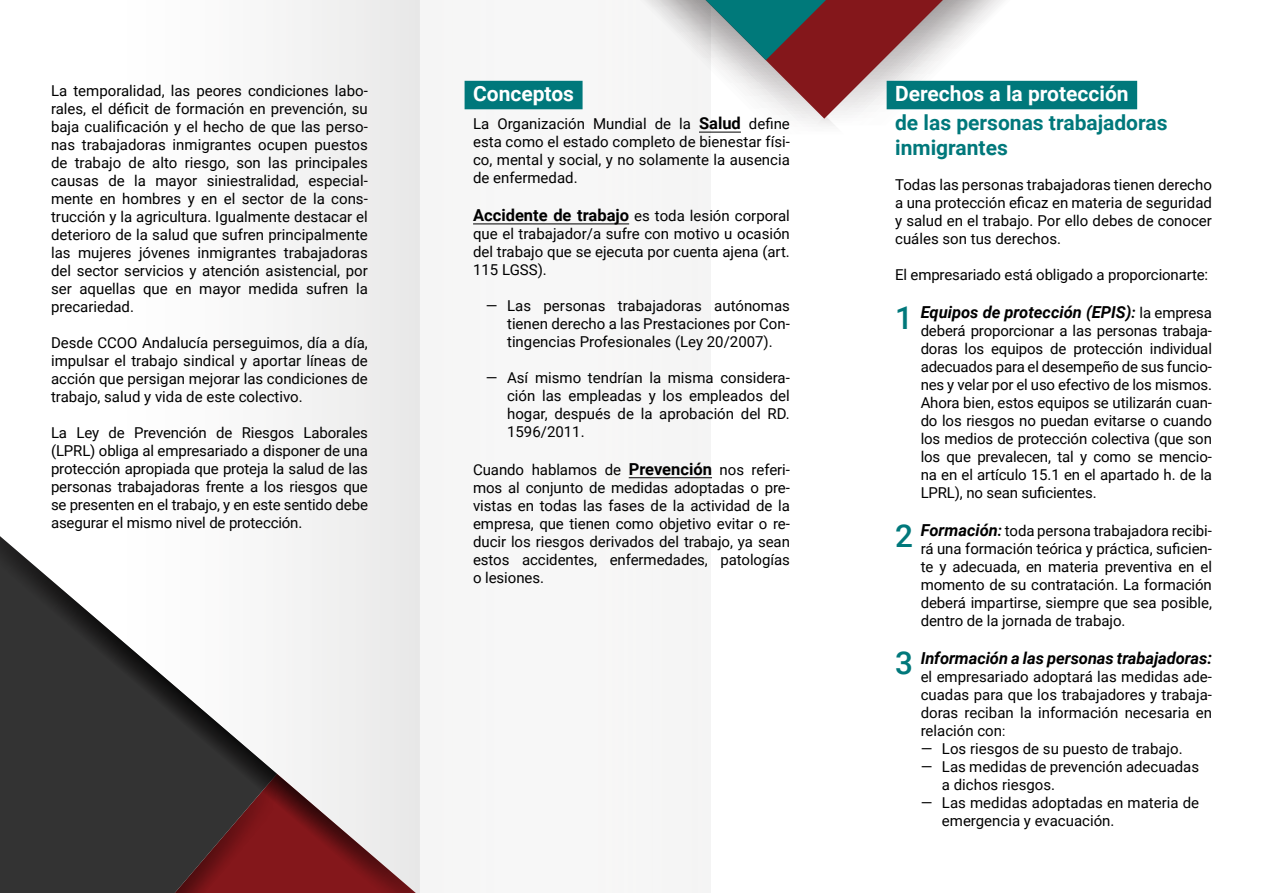
<style>
.page{position:relative;width:1263px;height:893px;background:#fff}
.page>*{position:absolute;margin:0;border:0;box-sizing:border-box;transform-origin:0 0}
.Titulo_2{font:700 21px/25.2px "Roboto";color:#00787b}
.Titulo_2-2{font:700 21px "Roboto";color:#fff}
.t1{font:italic 700 16.5px "Roboto";letter-spacing:-.005em;color:#000}
.Normal_parrafo{font:15px/18px "Roboto";color:#000;text-align:justify}
.s1{font-weight:700;font-size:16.5px}
.s2{font-weight:500;font-style:normal;font-size:31.5px;color:#00787b}
.s3{font-size:15px}
.s4{font-weight:400;font-style:normal;font-size:15px}
.s5{font-weight:500;font-size:31.5px;color:#00787b}
.s6{font-weight:700;font-style:italic;font-size:16.5px}
.s7{font-weight:700;font-style:italic}
.s8{font-size:13.5px}
</style>
<div class="page">
<div style="left:113px;top:0;width:306px;height:893px;background:linear-gradient(to right,#fff,#eae9e9)"></div>
<div style="left:419px;top:0;width:291px;height:893px;background:#f6f6f6"></div>
<svg style="left:0;top:504px;width:420px;height:389px"></svg>
<svg style="left:113px;top:0;width:722px;height:134px"></svg>
<svg style="left:816px;top:0;width:322px;height:125px"></svg>
<svg style="left:693px;top:0;width:263px;height:119px"></svg>
<div style="left:465px;top:81px;width:117px;height:28px;background:#00787b"></div>
<hr style="left:699px;top:132px;width:42px;height:1px;background:#000">
<hr style="left:473px;top:223px;width:156px;height:1px;background:#000">
<hr style="left:629px;top:477px;width:83px;height:1px;background:#000">
<div style="left:887px;top:81px;width:250px;height:28px;background:#00787b"></div>
<p class="Normal_parrafo" style="left:51px;top:81px;width:318px">La temporalidad, las peores condiciones labo&shy;rales, el déficit de formación en prevención, su baja cualificación y el hecho de que las perso&shy;nas trabajadoras inmigrantes ocupen puestos de trabajo de alto riesgo, son las principales causas de la mayor siniestralidad, especial&shy;mente en hombres y en el sector de la cons&shy;trucción y la agricultura. Igualmente destacar el deterioro de la salud que sufren principalmente las mujeres jóvenes inmigrantes trabajadoras del sector servicios y atención asistencial, por ser aquellas que en mayor medida sufren la precariedad.</p>
<p class="Normal_parrafo" style="left:51px;top:333px;width:318px">Desde CCOO Andalucía perseguimos, día a día, impulsar el trabajo sindical y aportar líneas de acción que persigan mejorar las condiciones de trabajo, salud y vida de este colectivo.</p>
<p class="Normal_parrafo" style="left:51px;top:423px;width:318px">La Ley de Prevención de Riesgos Laborales (LPRL) obliga al empresariado a disponer de una protección apropiada que proteja la salud de las personas trabajadoras frente a los riesgos que se presenten en el trabajo, y en este sentido debe asegurar el mismo nivel de protección.</p>
<p class="Titulo_2-2" style="left:473px;top:79px;width:102px">Conceptos</p>
<p class="Normal_parrafo" style="left:473px;top:114px;width:318px">La Organización Mundial de la <span class="s1">Salud</span> define esta como el estado completo de bienestar físi&shy;co, mental y social, y no solamente la ausencia de enfermedad.</p>
<p class="Normal_parrafo" style="left:473px;top:206px;width:318px"><span class="s1">Accidente de trabajo</span> es toda lesión corporal que el trabajador/a sufre con motivo u ocasión del trabajo que se ejecuta por cuenta ajena (art.<br>115 LGSS).</p>
<p class="Normal_parrafo" style="left:507px;top:296px;width:284px;text-indent:-21px">— Las personas trabajadoras autónomas tienen derecho a las Prestaciones por Con&shy;tingencias Profesionales (Ley 20/2007).</p>
<p class="Normal_parrafo" style="left:507px;top:368px;width:284px;text-indent:-21px">— Así mismo tendrían la misma considera&shy;ción las empleadas y los empleados del hogar, después de la aprobación del RD.<br>1596/2011.</p>
<p class="Normal_parrafo" style="left:473px;top:460px;width:318px">Cuando hablamos de <span class="s1">Prevención</span> nos referi&shy;mos al conjunto de medidas adoptadas o pre&shy;vistas en todas las fases de la actividad de la empresa, que tienen como objetivo evitar o re&shy;ducir los riesgos derivados del trabajo, ya sean estos accidentes, enfermedades, patologías o lesiones.</p>
<p class="Titulo_2-2" style="left:895px;top:79px;width:235px">Derechos a la protección</p>
<p class="Titulo_2" style="left:895px;top:109px;width:274px">de las personas trabajadoras inmigrantes</p>
<p class="Normal_parrafo" style="left:895px;top:176px;width:318px">Todas las personas trabajadoras tienen derecho a una protección eficaz en materia de seguridad y salud en el trabajo. Por ello debes de conocer cuáles son tus derechos.</p>
<p class="Normal_parrafo" style="left:895px;top:266px;width:314px">El empresariado está obligado a proporcionarte:</p>
<p class="t1" style="left:895px;top:301px;width:318px"><span class="s2">1</span> Equipos de protección (EPIS)<span class="s3">:</span> <span class="s4">la empresa</span></p>
<p class="Normal_parrafo" style="left:921px;top:321px;width:293px">deberá proporcionar a las personas trabaja&shy;doras los equipos de protección individual adecuados para el desempeño de sus funcio&shy;nes y velar por el uso efectivo de los mismos.<br>Ahora bien, estos equipos se utilizarán cuan&shy;do los riesgos no puedan evitarse o cuando los medios de protección colectiva (que son los que prevalecen, tal y como se mencio&shy;na en el artículo 15.1 en el apartado h. de la LPRL), no sean suficientes.</p>
<p class="Normal_parrafo" style="left:921px;top:521px;width:293px;text-indent:-26px"><span class="s5">2</span> <span class="s6">Formación</span><span class="s7">:</span> toda persona trabajadora recibi&shy;rá una formación teórica y práctica, suficien&shy;te y adecuada, en materia preventiva en el momento de su contratación. La formación deberá impartirse, siempre que sea posible, dentro de la jornada de trabajo.</p>
<p class="t1" style="left:895px;top:646px;width:318px"><span class="s2">3</span> Información a las personas trabajadoras:</p>
<p class="Normal_parrafo" style="left:921px;top:667px;width:293px">el empresariado adoptará las medidas ade&shy;cuadas para que los trabajadores y trabaja&shy;doras reciban la información necesaria en relación con<span class="s8">:</span></p>
<p class="Normal_parrafo" style="left:921px;top:739px;width:263px">— Los riesgos de su puesto de trabajo.</p>
<p class="Normal_parrafo" style="left:942px;top:757px;width:259px;text-indent:-21px">— Las medidas de prevención adecuadas a dichos riesgos.</p>
<p class="Normal_parrafo" style="left:942px;top:793px;width:259px;text-indent:-21px">— Las medidas adoptadas en materia de emergencia y evacuación.</p>
</div>
